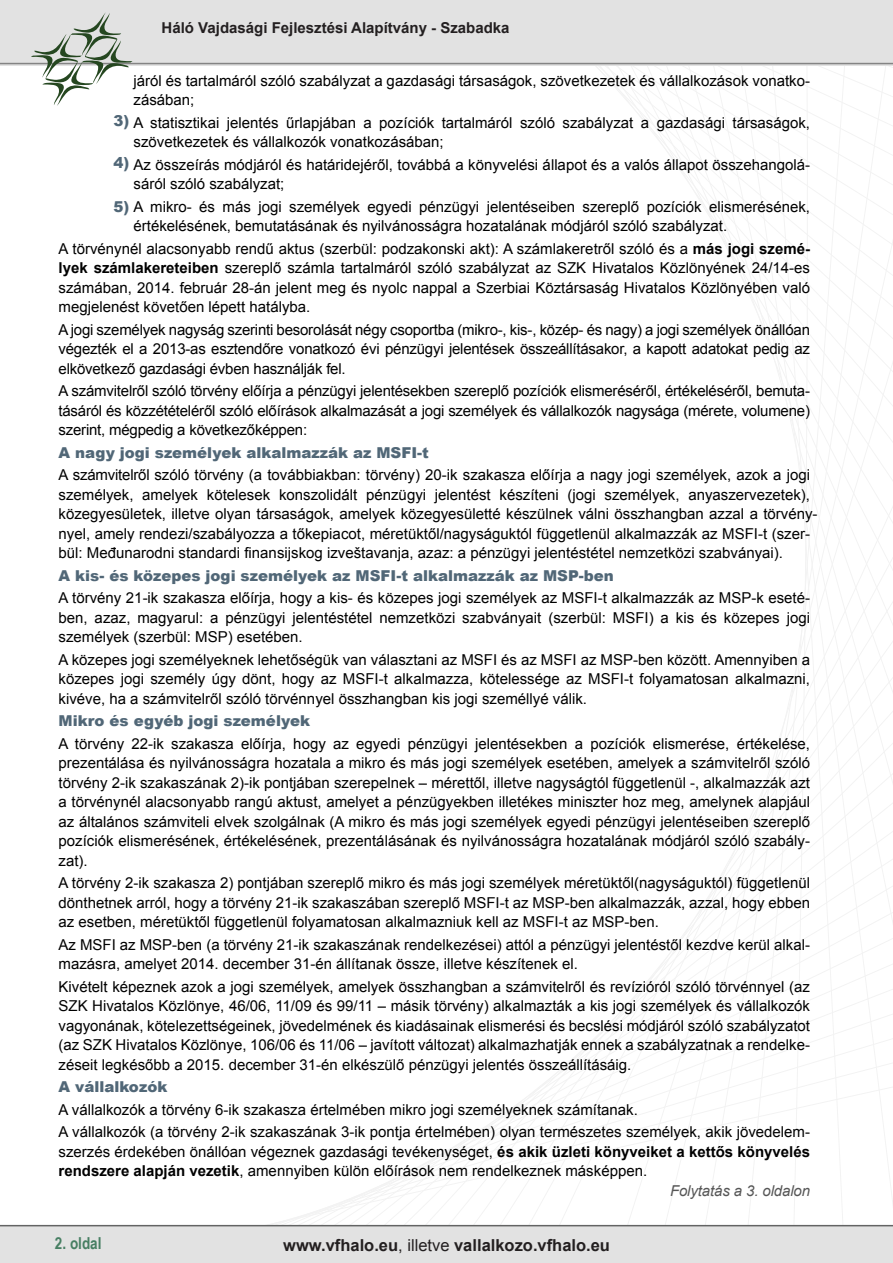
<style>
.page{position:relative;width:893px;height:1263px;background:#fff}
.page>*{position:absolute;margin:0;border:0;box-sizing:border-box;transform-origin:0 0}
.t1{font:700 16.5px "Arial";color:#231f20}
.t2{font:700 16.5px "Arial Narrow";color:#477f63}
.t3{font:15px/19.5px "Arial";color:#000;text-align:justify}
.t4{font:900 15px "Arial";color:#516777}
.t5{font:700 15px "Arial";color:#231f20}
.t6{font:italic 15px "Arial";letter-spacing:-.01em;color:#565656}
.s1{font-weight:900;color:#516777}
.s2{font-weight:700}
.s3{font-weight:400}
</style>
<div class="page">
<svg style="left:524px;top:106px;width:369px;height:993px"></svg>
<div style="left:0;top:1226px;width:893px;height:37px;background:#e2e2e2"></div>
<svg style="left:0;top:0;width:893px;height:106px"></svg>
<hr style="left:0;top:1225px;width:893px;height:1px;background:#636464">
<p class="t5" style="left:162px;top:17px;width:349px">Háló Vajdasági Fejlesztési Alapítvány - Szabadka</p>
<p class="t3" style="left:134px;top:71px;width:678px">járól és tartalmáról szóló szabályzat a gazdasági társaságok, szövetkezetek és vállalkozások vonatko&shy;zásában;</p>
<p class="t3" style="left:134px;top:113px;width:678px">A statisztikai jelentés űrlapjában a pozíciók tartalmáról szóló szabályzat a gazdasági társaságok, szövetkezetek és vállalkozók vonatkozásában;</p>
<p class="t3" style="left:134px;top:155px;width:678px">Az összeírás módjáról és határidejéről, továbbá a könyvelési állapot és a valós állapot összehangolá&shy;sáról szóló szabályzat;</p>
<p class="t3" style="left:134px;top:197px;width:678px;text-indent:-20px"><span class="s1">5)</span> A mikro- és más jogi személyek egyedi pénzügyi jelentéseiben szereplő pozíciók elismerésének, értékelésének, bemutatásának és nyilvánosságra hozatalának módjáról szóló szabályzat.</p>
<p class="t3" style="left:59px;top:239px;width:753px">A törvénynél alacsonyabb rendű aktus (szerbül: podzakonski akt): A számlakeretről szóló és a <span class="s2">más jogi szemé&shy;lyek számlakereteiben</span> szereplő számla tartalmáról szóló szabályzat az SZK Hivatalos Közlönyének 24/14-es számában, 2014. február 28-án jelent meg és nyolc nappal a Szerbiai Köztársaság Hivatalos Közlönyében való megjelenést követően lépett hatályba.</p>
<p class="t3" style="left:59px;top:320px;width:753px">A jogi személyek nagyság szerinti besorolását négy csoportba (mikro-, kis-, közép- és nagy) a jogi személyek önállóan végezték el a 2013-as esztendőre vonatkozó évi pénzügyi jelentések összeállításakor, a kapott adatokat pedig az elkövetkező gazdasági évben használják fel.</p>
<p class="t3" style="left:59px;top:381px;width:753px">A számvitelről szóló törvény előírja a pénzügyi jelentésekben szereplő pozíciók elismeréséről, értékeléséről, bemuta&shy;tásáról és közzétételéről szóló előírások alkalmazását a jogi személyek és vállalkozók nagysága (mérete, volumene) szerint, mégpedig a következőképpen:</p>
<p class="t4" style="left:59px;top:441px;width:372px">A nagy jogi személyek alkalmazzák az MSFI-t</p>
<p class="t3" style="left:59px;top:465px;width:760px;text-align:left">A számvitelről szóló törvény (a továbbiakban: törvény) 20-ik szakasza előírja a nagy jogi személyek, azok a jogi személyek, amelyek kötelesek konszolidált pénzügyi jelentést készíteni (jogi személyek, anyaszervezetek), közegyesületek, illetve olyan társaságok, amelyek közegyesületté készülnek válni összhangban azzal a törvény&shy;nyel, amely rendezi/szabályozza a tőkepiacot, méretüktől/nagyságuktól függetlenül alkalmazzák az MSFI-t (szer&shy;bül: Međunarodni standardi finansijskog izveštavanja, azaz: a pénzügyi jelentéstétel nemzetközi szabványai).</p>
<p class="t4" style="left:59px;top:564px;width:557px">A kis- és közepes jogi személyek az MSFI-t alkalmazzák az MSP-ben</p>
<p class="t3" style="left:59px;top:588px;width:753px">A törvény 21-ik szakasza előírja, hogy a kis- és közepes jogi személyek az MSFI-t alkalmazzák az MSP-k eseté&shy;ben, azaz, magyarul: a pénzügyi jelentéstétel nemzetközi szabványait (szerbül: MSFI) a kis és közepes jogi személyek (szerbül: MSP) esetében.</p>
<p class="t3" style="left:59px;top:650px;width:753px">A közepes jogi személyeknek lehetőségük van választani az MSFI és az MSFI az MSP-ben között. Amennyiben a közepes jogi személy úgy dönt, hogy az MSFI-t alkalmazza, kötelessége az MSFI-t folyamatosan alkalmazni, kivéve, ha a számvitelről szóló törvénnyel összhangban kis jogi személlyé válik.</p>
<p class="t4" style="left:59px;top:710px;width:253px">Mikro és egyéb jogi személyek</p>
<p class="t3" style="left:59px;top:734px;width:753px">A törvény 22-ik szakasza előírja, hogy az egyedi pénzügyi jelentésekben a pozíciók elismerése, értékelése, prezentálása és nyilvánosságra hozatala a mikro és más jogi személyek esetében, amelyek a számvitelről szóló törvény 2-ik szakaszának 2)-ik pontjában szerepelnek – mérettől, illetve nagyságtól függetlenül -, alkalmazzák azt a törvénynél alacsonyabb rangú aktust, amelyet a pénzügyekben illetékes miniszter hoz meg, amelynek alapjául az általános számviteli elvek szolgálnak (A mikro és más jogi személyek egyedi pénzügyi jelentéseiben szereplő pozíciók elismerésének, értékelésének, prezentálásának és nyilvánosságra hozatalának módjáról szóló szabály&shy;zat).</p>
<p class="t3" style="left:59px;top:873px;width:753px">A törvény 2-ik szakasza 2) pontjában szereplő mikro és más jogi személyek méretüktől(nagyságuktól) függetlenül dönthetnek arról, hogy a törvény 21-ik szakaszában szereplő MSFI-t az MSP-ben alkalmazzák, azzal, hogy ebben az esetben, méretüktől függetlenül folyamatosan alkalmazniuk kell az MSFI-t az MSP-ben.</p>
<p class="t3" style="left:59px;top:935px;width:753px">Az MSFI az MSP-ben (a törvény 21-ik szakaszának rendelkezései) attól a pénzügyi jelentéstől kezdve kerül alkal&shy;mazásra, amelyet 2014. december 31-én állítanak össze, illetve készítenek el.</p>
<p class="t3" style="left:59px;top:977px;width:753px">Kivételt képeznek azok a jogi személyek, amelyek összhangban a számvitelről és revízióról szóló törvénnyel (az SZK Hivatalos Közlönye, 46/06, 11/09 és 99/11 – másik törvény) alkalmazták a kis jogi személyek és vállalkozók vagyonának, kötelezettségeinek, jövedelmének és kiadásainak elismerési és becslési módjáról szóló szabályzatot (az SZK Hivatalos Közlönye, 106/06 és 11/06 – javított változat) alkalmazhatják ennek a szabályzatnak a rendelke&shy;zéseit legkésőbb a 2015. december 31-én elkészülő pénzügyi jelentés összeállításáig.</p>
<p class="t4" style="left:59px;top:1076px;width:110px">A vállalkozók</p>
<p class="t3" style="left:59px;top:1098px;width:753px;line-height:22.5px">A vállalkozók a törvény 6-ik szakasza értelmében mikro jogi személyeknek számítanak.<br>A vállalkozók (a törvény 2-ik szakaszának 3-ik pontja értelmében) olyan természetes személyek, akik jövedelem-</p>
<p class="t3" style="left:59px;top:1142px;width:753px">szerzés érdekében önállóan végeznek gazdasági tevékenységet, <span class="s2">és akik üzleti könyveiket a kettős könyvelés</span></p>
<p class="t3" style="left:59px;top:1161px;width:590px"><span class="s2">rendszere alapján vezetik</span>, amennyiben külön előírások nem rendelkeznek másképpen.</p>
<p class="t6" style="left:670px;top:1181px;width:142px">Folytatás a 3. oldalon</p>
<p class="t4" style="left:114px;top:110px;width:17px">3)</p>
<p class="t4" style="left:114px;top:152px;width:17px">4)</p>
<p class="t2" style="left:55px;top:1230px;width:48px">2. oldal</p>
<p class="t1" style="left:283px;top:1234px;width:328px">www.vfhalo.eu<span class="s3">, illetve</span> vallalkozo.vfhalo.eu</p>
</div>
